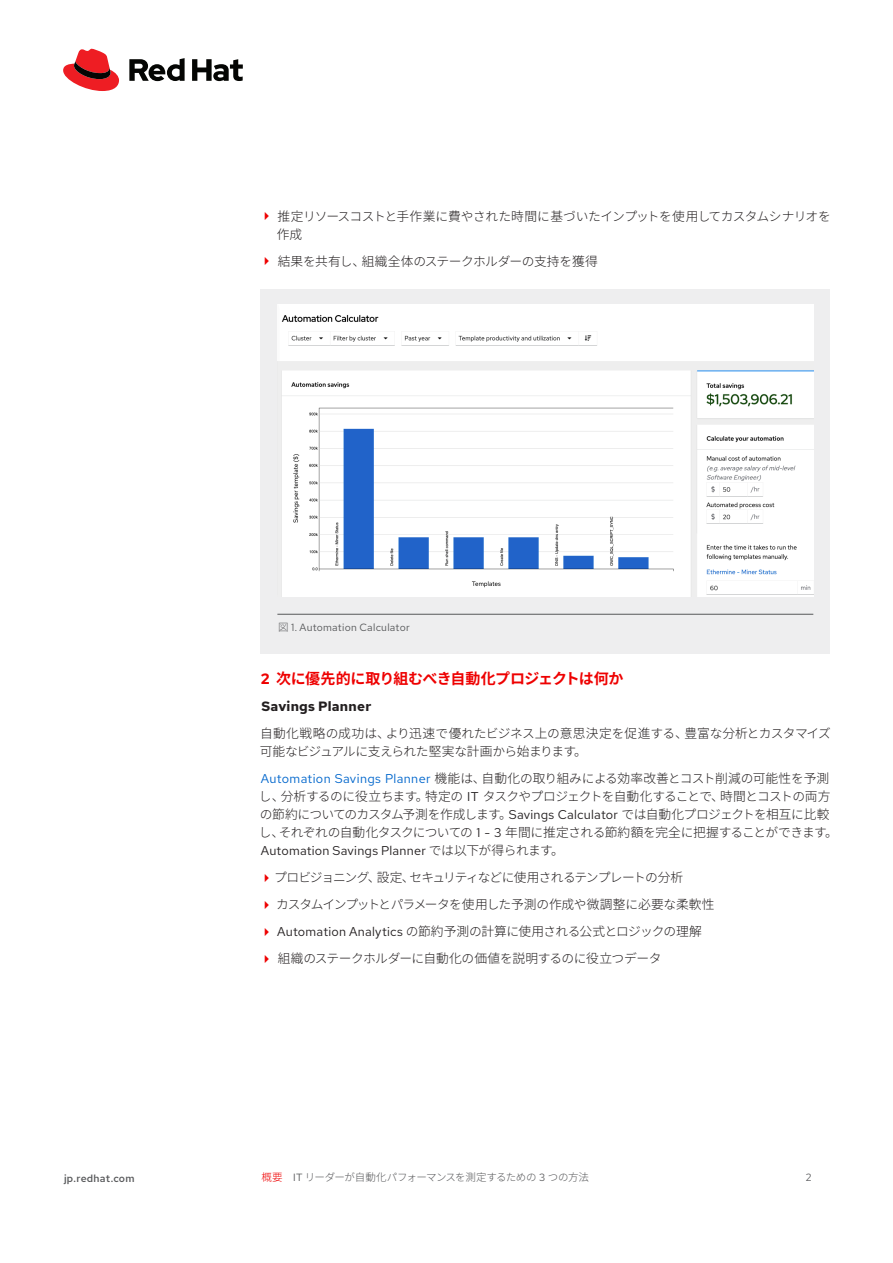
<style>
.page{position:relative;width:893px;height:1263px;background:#fff}
.page>*{position:absolute;margin:0;border:0;box-sizing:border-box;transform-origin:0 0}
.Main_-_Subhead_1{font:700 15px "Noto Sans CJ Kjp";letter-spacing:-.035em;color:#e00}
.Main_-_Subhead_3{font:700 13.5px "Red Hat Text";letter-spacing:.02em;color:#231f20}
.Main_-_Body{font:300 12.75px/18px "Noto Sans CJ Kjp";letter-spacing:-.035em;color:#231f20}
.Main_-_Body-2{font:300 12.75px "Noto Sans CJ Kjp";letter-spacing:-.07em;color:#231f20}
.t1{font:300 10.5px "Noto Sans CJ Kjp";letter-spacing:-.03em;color:#57585a}
.Main_-_Image_Caption{font:10.5px "Red Hat Text";letter-spacing:.025em;color:#57585a}
.t2{font:500 10.5px "Red Hat Text";letter-spacing:.025em;color:#57585a}
.s1{font-family:"Noto Sans CJ Kjp";font-weight:300}
.s2{font-family:"Red Hat Text"}
.s3{font-family:"Red Hat Text";font-weight:400;color:#06c}
.s4{font-family:"Red Hat Text";font-weight:400}
.s5{color:#e00}
</style>
<div class="page">
<div style="left:261px;top:290px;width:569px;height:364px;background:#eeeeef"></div>
<hr style="left:277px;top:614px;width:536px;height:1px;background:#57585a">
<img style="left:277px;top:305px;width:536px;height:292px">
<svg style="left:63px;top:49px;width:56px;height:42px"></svg>
<svg style="left:129px;top:58px;width:114px;height:23px"></svg>
<p class="Main_-_Body" style="left:277px;top:207px;width:556px">推定リソースコストと手作業に費やされた時間に基づいたインプットを使用してカスタムシナリオを作成</p>
<p class="Main_-_Body" style="left:278px;top:252px;width:322px">結果を共有し、組織全体のステークホルダーの支持を獲得</p>
<p class="Main_-_Image_Caption" style="left:278px;top:621px;width:133px"><span class="s1">図</span> 1. Automation Calculator</p>
<p class="Main_-_Subhead_1" style="left:261px;top:670px;width:364px"><span class="s2">2</span> 次に優先的に取り組むべき自動化プロジェクトは何か</p>
<p class="Main_-_Subhead_3" style="left:261px;top:697px;width:111px">Savings Planner</p>
<p class="Main_-_Body" style="left:260px;top:725px;width:573px">自動化戦略の成功は、より迅速で優れたビジネス上の意思決定を促進する、豊富な分析とカスタマイズ可能なビジュアルに支えられた堅実な計画から始まります。</p>
<p class="Main_-_Body" style="left:259px;top:770px;width:580px"><span class="s3">Automation Savings Planner</span> 機能は、自動化の取り組みによる効率改善とコスト削減の可能性を予測し、分析するのに役立ちます。特定の <span class="s4">IT</span> タスクやプロジェクトを自動化することで、時間とコストの両方の節約についてのカスタム予測を作成します。<span class="s4">Savings Calculator</span> では自動化プロジェクトを相互に比較し、それぞれの自動化タスクについての <span class="s4">1 - 3</span> 年間に推定される節約額を完全に把握することができます。<span class="s4">Automation Savings Planner</span> では以下が得られます。</p>
<p class="Main_-_Body-2" style="left:274px;top:870px;width:411px">プロビジョニング、設定、セキュリティなどに使用されるテンプレートの分析</p>
<p class="Main_-_Body" style="left:276px;top:896px;width:440px">カスタムインプットとパラメータを使用した予測の作成や微調整に必要な柔軟性</p>
<p class="Main_-_Body" style="left:277px;top:923px;width:426px"><span class="s4">Automation Analytics</span> の節約予測の計算に使用される公式とロジックの理解</p>
<p class="Main_-_Body" style="left:278px;top:950px;width:385px">組織のステークホルダーに自動化の価値を説明するのに役立つデータ</p>
<p class="t2" style="left:64px;top:1171px;width:72px">jp.redhat.com</p>
<p class="t1" style="left:261px;top:1171px;width:329px"><span class="s5">概要</span> <span class="s4">IT</span> リーダーが自動化パフォーマンスを測定するための <span class="s4">3</span> つの方法</p>
<p class="Main_-_Image_Caption" style="left:806px;top:1170px;width:7px">2</p>
</div>
